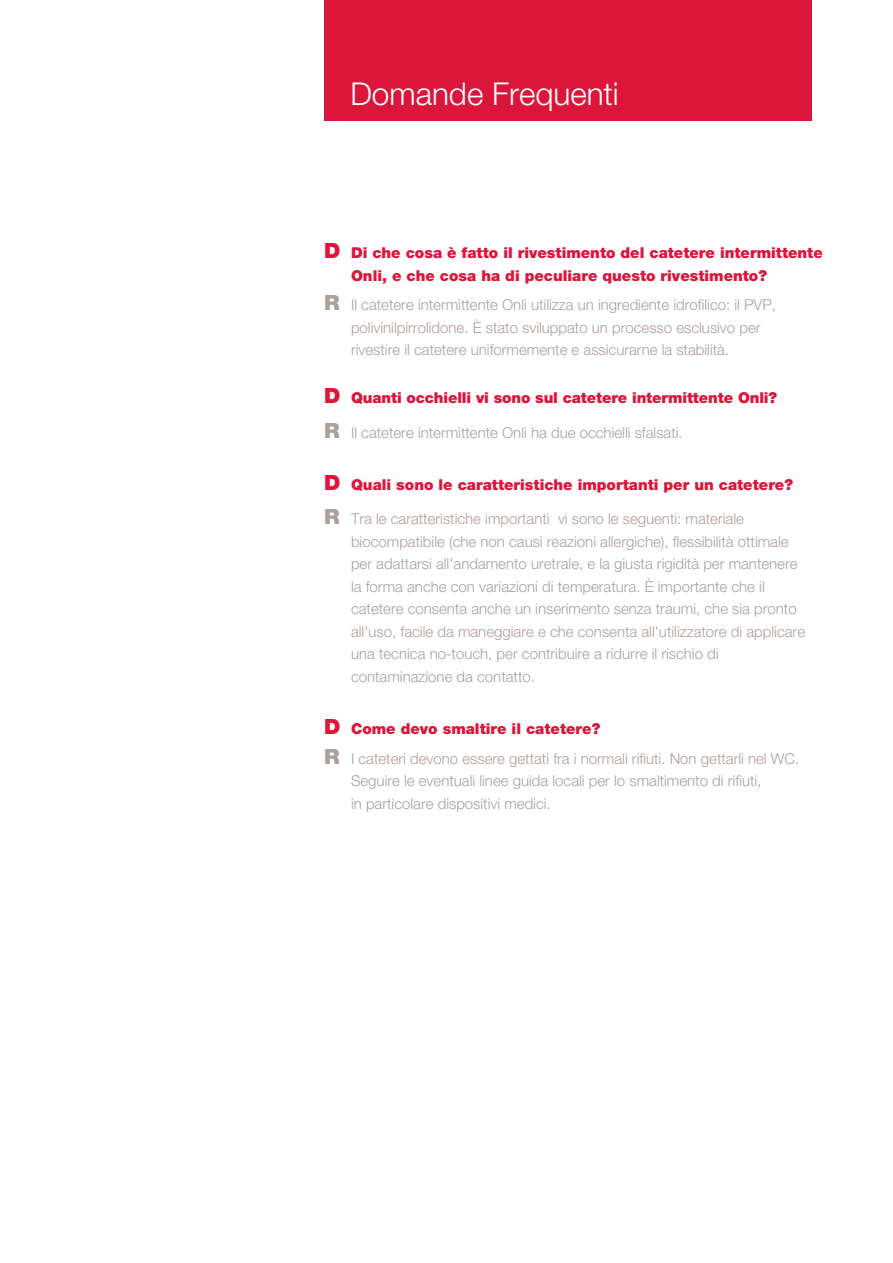
<style>
.page{position:relative;width:893px;height:1263px;background:#fff}
.page>*{position:absolute;margin:0;border:0;box-sizing:border-box;transform-origin:0 0}
.t1{font:300 31.5px "Helvetica Neue LT Std";color:#fff}
.t2{font:900 21px "Helvetica Neue LT Std";color:#ada09a}
.t3{font:300 15px/22.5px "Helvetica Neue LT Std";color:#ada09a}
.t4{font:900 15px/22.5px "Helvetica Neue LT Std";color:#dc153b}
.s1{font-size:21px}
.s2{font-weight:900;font-size:21px}
</style>
<div class="page">
<div style="left:324px;top:0;width:487px;height:121px;background:#dc153b"></div>
<h1 class="t1" style="left:350px;top:75px;width:270px">Domande Frequenti</h1>
<p class="t4" style="left:351px;top:241px;width:473px;text-indent:-27px"><span class="s1">D</span> Di che cosa è fatto il rivestimento del catetere intermittente<br>Onli, e che cosa ha di peculiare questo rivestimento?</p>
<p class="t3" style="left:351px;top:294px;width:427px;text-indent:-27px"><span class="s2">R</span> Il catetere intermittente Onli utilizza un ingrediente idrofilico: il PVP, polivinilpirrolidone. È stato sviluppato un processo esclusivo per rivestire il catetere uniformemente e assicurarne la stabilità.</p>
<p class="t4" style="left:324px;top:387px;width:455px"><span class="s1">D</span> Quanti occhielli vi sono sul catetere intermittente Onli?</p>
<h2 class="t2" style="left:324px;top:418px;width:17px">R</h2>
<p class="t3" style="left:351px;top:421px;width:333px">Il catetere intermittente Onli ha due occhielli sfalsati.</p>
<p class="t4" style="left:324px;top:473px;width:470px"><span class="s1">D</span> Quali sono le caratteristiche importanti per un catetere?</p>
<p class="t3" style="left:351px;top:507px;width:456px;text-indent:-27px"><span class="s2">R</span> Tra le caratteristiche importanti vi sono le seguenti: materiale biocompatibile (che non causi reazioni allergiche), flessibilità ottimale per adattarsi all'andamento uretrale, e la giusta rigidità per mantenere la forma anche con variazioni di temperatura. È importante che il catetere consenta anche un inserimento senza traumi, che sia pronto all'uso, facile da maneggiare e che consenta all'utilizzatore di applicare una tecnica no-touch, per contribuire a ridurre il rischio di contaminazione da contatto.</p>
<p class="t4" style="left:324px;top:717px;width:278px"><span class="s1">D</span> Come devo smaltire il catetere?</p>
<h2 class="t2" style="left:324px;top:744px;width:17px">R</h2>
<p class="t3" style="left:351px;top:747px;width:450px">I cateteri devono essere gettati fra i normali rifiuti. Non gettarli nel WC.<br>Seguire le eventuali linee guida locali per lo smaltimento di rifiuti,<br>in particolare dispositivi medici.</p>
</div>
